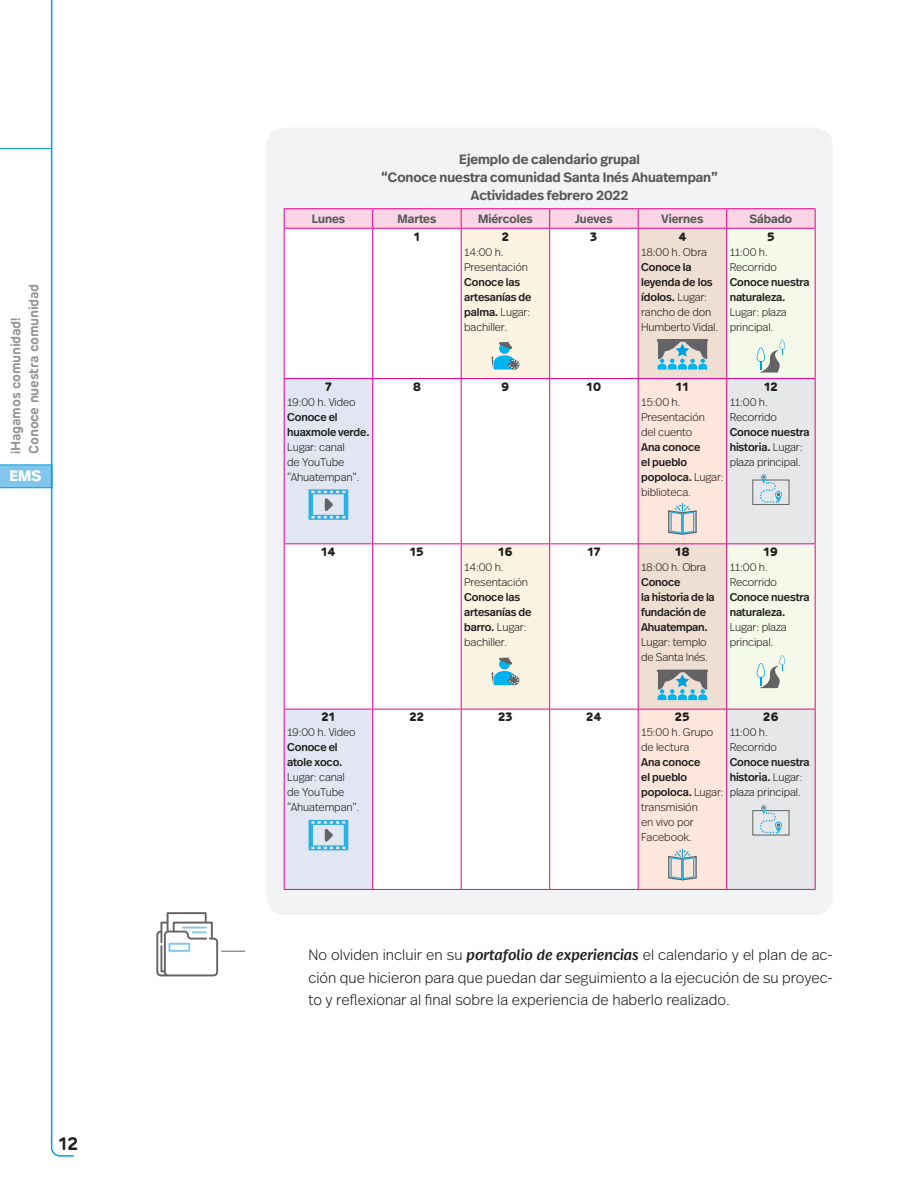
<style>
.page{position:relative;width:918px;height:1188px;background:#fff}
.page>*{position:absolute;margin:0;border:0;box-sizing:border-box;transform-origin:0 0}
.t1{font:700 18px "Rubrik New";color:#231f20}
.TXT_Num_N1{font:300 15px/22.5px "Real Head Pro";letter-spacing:.005em;color:#231f20;text-align:justify}
.t2{font:700 15px "Real Head Pro";color:#fff}
.TIT_2_Encabezado_cel{font:600 13.5px "Real Head Pro";color:#57585a}
.t3{font:700 13.5px/18px "Rubrik New";letter-spacing:-.02em;color:#939598}
.TIT_2_Encabezado_cel-2{font:600 12px "Real Head Pro";color:#57585a}
.TXT_celda_izq{font:800 12px "Rubrik New";letter-spacing:-.01em;color:#231f20}
.Balas_celdas_N1{font:800 12px "Rubrik New";color:#231f20}
.TXT_celda_izq-2{font:300 11.25px/15px "Real Head Pro";letter-spacing:-.01em;color:#231f20}
.TXT_celda_izq-3{font:500 11.25px/15px "Real Head Pro";letter-spacing:-.015em;color:#231f20}
.s1{font-weight:500}
.s2{font-weight:300}
.s3{font-weight:500;font-style:italic}
</style>
<div class="page">
<div style="left:0;top:465px;width:52px;height:23px;background:#80c6ed"></div>
<hr style="left:0;top:487px;width:52px;height:1px;background:#009fdf">
<hr style="left:0;top:465px;width:52px;height:1px;background:#009fdf">
<hr style="left:0;top:148px;width:51px;height:1px;background:#009fdf">
<svg style="left:50px;top:0;width:24px;height:1157px"></svg>
<div style="left:266px;top:128px;width:567px;height:787px;background:#f2f3f4;border-radius:18px"></div>
<div style="left:373px;top:710px;width:265px;height:179px;background:#fff"></div>
<div style="left:285px;top:710px;width:87px;height:179px;background:#e2e6f2"></div>
<div style="left:639px;top:710px;width:87px;height:179px;background:#fde7dc"></div>
<div style="left:727px;top:710px;width:88px;height:179px;background:#e6e7e9"></div>
<hr style="left:284px;top:208px;width:89px;height:1px;background:#ed028c">
<hr style="left:373px;top:208px;width:88px;height:1px;background:#ed028c">
<hr style="left:461px;top:208px;width:89px;height:1px;background:#ed028c">
<hr style="left:550px;top:208px;width:88px;height:1px;background:#ed028c">
<hr style="left:638px;top:208px;width:89px;height:1px;background:#ed028c">
<hr style="left:727px;top:208px;width:89px;height:1px;background:#ed028c">
<hr style="left:284px;top:709px;width:89px;height:1px;background:#ed028c">
<hr style="left:284px;top:710px;width:1px;height:179px;background:#ed028c">
<hr style="left:373px;top:709px;width:88px;height:1px;background:#ed028c">
<hr style="left:372px;top:710px;width:1px;height:179px;background:#ed028c">
<hr style="left:461px;top:709px;width:89px;height:1px;background:#ed028c">
<hr style="left:461px;top:710px;width:1px;height:179px;background:#ed028c">
<hr style="left:550px;top:709px;width:88px;height:1px;background:#ed028c">
<hr style="left:549px;top:710px;width:1px;height:179px;background:#ed028c">
<hr style="left:638px;top:709px;width:89px;height:1px;background:#ed028c">
<hr style="left:638px;top:710px;width:1px;height:179px;background:#ed028c">
<hr style="left:727px;top:709px;width:89px;height:1px;background:#ed028c">
<hr style="left:726px;top:710px;width:1px;height:179px;background:#ed028c">
<hr style="left:815px;top:710px;width:1px;height:179px;background:#ed028c">
<hr style="left:284px;top:889px;width:89px;height:1px;background:#ed028c">
<hr style="left:373px;top:889px;width:88px;height:1px;background:#ed028c">
<hr style="left:461px;top:889px;width:89px;height:1px;background:#ed028c">
<hr style="left:550px;top:889px;width:88px;height:1px;background:#ed028c">
<hr style="left:638px;top:889px;width:89px;height:1px;background:#ed028c">
<hr style="left:727px;top:889px;width:89px;height:1px;background:#ed028c">
<svg style="left:284px;top:209px;width:532px;height:500px"></svg>
<svg style="left:309px;top:820px;width:39px;height:30px"></svg>
<svg style="left:667px;top:849px;width:30px;height:32px"></svg>
<div style="left:752px;top:810px;width:37px;height:25px;border:1px solid #636366"></div>
<svg style="left:760px;top:805px;width:22px;height:29px"></svg>
<svg style="left:156px;top:912px;width:89px;height:64px"></svg>
<p class="t3" style="left:7px;top:454px;width:172px;rotate:-90deg">¡Hagamos comunidad!<br>Conoce nuestra comunidad</p>
<h2 class="t2" style="left:10px;top:465px;width:33px">EMS</h2>
<h1 class="t1" style="left:59px;top:1132px;width:21px">12</h1>
<p class="TIT_2_Encabezado_cel" style="left:459px;top:149px;width:182px">Ejemplo de calendario grupal</p>
<p class="TIT_2_Encabezado_cel" style="left:381px;top:167px;width:338px">“Conoce nuestra comunidad Santa Inés Ahuatempan”</p>
<p class="TIT_2_Encabezado_cel" style="left:471px;top:185px;width:159px">Actividades febrero 2022</p>
<p class="TIT_2_Encabezado_cel-2" style="left:312px;top:210px;width:35px">Lunes</p>
<p class="TIT_2_Encabezado_cel-2" style="left:397px;top:210px;width:40px">Martes</p>
<p class="TIT_2_Encabezado_cel-2" style="left:478px;top:210px;width:56px">Miércoles</p>
<p class="TIT_2_Encabezado_cel-2" style="left:575px;top:210px;width:39px">Jueves</p>
<p class="TIT_2_Encabezado_cel-2" style="left:662px;top:210px;width:43px">Viernes</p>
<p class="TIT_2_Encabezado_cel-2" style="left:750px;top:210px;width:44px">Sábado</p>
<p class="TXT_celda_izq" style="left:414px;top:229px;width:8px">1</p>
<p class="TXT_celda_izq" style="left:502px;top:229px;width:9px">2</p>
<p class="TXT_celda_izq-2" style="left:464px;top:244px;width:69px">14:00 h.<br>Presentación<br><span class="s1">Conoce las artesanías de palma.</span> Lugar: bachiller.</p>
<p class="TXT_celda_izq" style="left:590px;top:229px;width:9px">3</p>
<p class="TXT_celda_izq" style="left:678px;top:229px;width:10px">4</p>
<p class="TXT_celda_izq-2" style="left:641px;top:244px;width:79px">18:00 h. Obra<br><span class="s1">Conoce la leyenda de los ídolos.</span> Lugar: rancho de don<br>Humberto Vidal.</p>
<p class="TXT_celda_izq" style="left:767px;top:229px;width:9px">5</p>
<p class="TXT_celda_izq-2" style="left:730px;top:244px;width:82px">11:00 h.<br>Recorrido<br><span class="s1">Conoce nuestra naturaleza.<br></span>Lugar: plaza principal.</p>
<p class="TXT_celda_izq" style="left:325px;top:379px;width:8px">7</p>
<p class="TXT_celda_izq-2" style="left:287px;top:394px;width:84px">19:00 h. Video<br><span class="s1">Conoce el huaxmole verde.<br></span>Lugar: canal<br>de YouTube</p>
<p class="TXT_celda_izq-2" style="left:287px;top:469px;width:74px">“Ahuatempan”.</p>
<p class="TXT_celda_izq" style="left:413px;top:379px;width:10px">8</p>
<p class="TXT_celda_izq" style="left:501px;top:379px;width:10px">9</p>
<p class="TXT_celda_izq" style="left:586px;top:379px;width:17px">10</p>
<p class="TXT_celda_izq" style="left:676px;top:379px;width:14px">11</p>
<p class="TXT_celda_izq-2" style="left:641px;top:394px;width:84px">15:00 h.<br>Presentación<br>del cuento<br><span class="s1">Ana conoce<br>el pueblo popoloca.</span> Lugar: biblioteca.</p>
<p class="Balas_celdas_N1" style="left:764px;top:379px;width:15px">12</p>
<p class="TXT_celda_izq-2" style="left:730px;top:394px;width:82px">11:00 h.<br>Recorrido<br><span class="s1">Conoce nuestra historia.</span> Lugar: plaza principal.</p>
<p class="TXT_celda_izq" style="left:321px;top:544px;width:16px">14</p>
<p class="TXT_celda_izq" style="left:410px;top:544px;width:15px">15</p>
<p class="TXT_celda_izq" style="left:498px;top:544px;width:16px">16</p>
<p class="TXT_celda_izq-2" style="left:464px;top:559px;width:69px">14:00 h.<br>Presentación<br><span class="s1">Conoce las artesanías de barro.</span> Lugar: bachiller.</p>
<p class="TXT_celda_izq" style="left:587px;top:544px;width:15px">17</p>
<p class="TXT_celda_izq" style="left:675px;top:544px;width:16px">18</p>
<p class="TXT_celda_izq-3" style="left:641px;top:559px;width:75px"><span class="s2">18:00 h. Obra<br></span>Conoce<br>la historia de la fundación de<br>Ahuatempan.<br><span class="s2">Lugar: templo de Santa Inés.</span></p>
<p class="TXT_celda_izq" style="left:764px;top:544px;width:16px">19</p>
<p class="TXT_celda_izq-2" style="left:730px;top:559px;width:82px">11:00 h.<br>Recorrido<br><span class="s1">Conoce nuestra naturaleza.<br></span>Lugar: plaza principal.</p>
<p class="TXT_celda_izq" style="left:322px;top:710px;width:15px">21</p>
<p class="TXT_celda_izq-2" style="left:287px;top:724px;width:74px">19:00 h. Video<br><span class="s1">Conoce el atole xoco.<br></span>Lugar: canal de YouTube “Ahuatempan”.</p>
<p class="TXT_celda_izq" style="left:410px;top:710px;width:16px">22</p>
<p class="TXT_celda_izq" style="left:498px;top:710px;width:16px">23</p>
<p class="TXT_celda_izq" style="left:586px;top:710px;width:17px">24</p>
<p class="TXT_celda_izq" style="left:675px;top:710px;width:16px">25</p>
<p class="TXT_celda_izq-2" style="left:641px;top:724px;width:84px">15:00 h. Grupo de lectura<br><span class="s1">Ana conoce<br>el pueblo popoloca.</span> Lugar: transmisión<br>en vivo por<br>Facebook.</p>
<p class="TXT_celda_izq" style="left:763px;top:710px;width:17px">26</p>
<p class="TXT_celda_izq-2" style="left:730px;top:724px;width:82px">11:00 h.<br>Recorrido<br><span class="s1">Conoce nuestra historia.</span> Lugar: plaza principal.</p>
<p class="TXT_Num_N1" style="left:308px;top:943px;width:526px">No olviden incluir en su <span class="s3">portafolio de experiencias</span> el calendario y el plan de ac&shy;ción que hicieron para que puedan dar seguimiento a la ejecución de su proyec&shy;to y reflexionar al final sobre la experiencia de haberlo realizado.</p>
</div>
